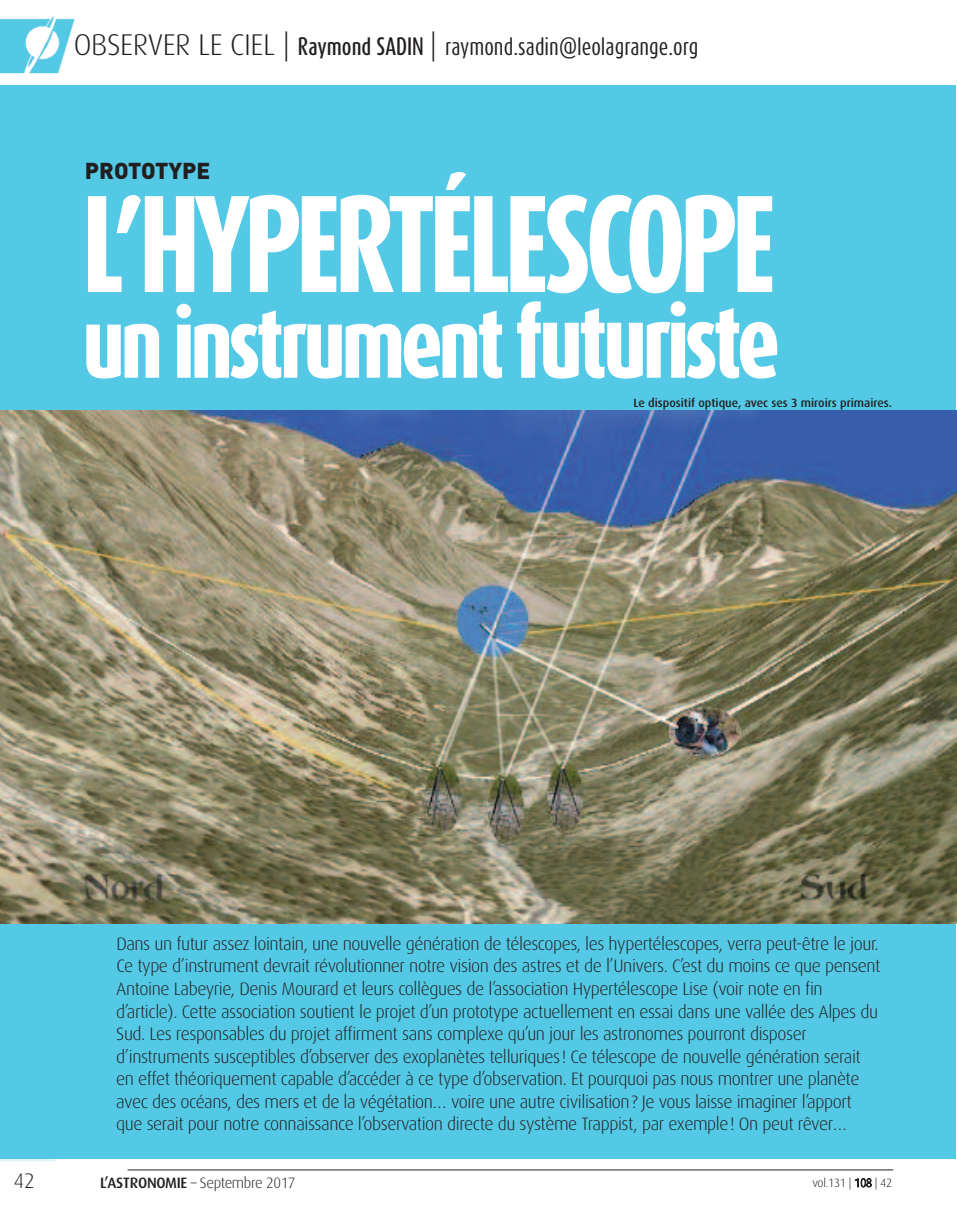
<style>
.page{position:relative;width:957px;height:1225px;background:#fff}
.page>*{position:absolute;margin:0;border:0;box-sizing:border-box;transform-origin:0 0}
.t1{font:800 114px "Dax Compact";letter-spacing:-.05em;color:#fff}
.t2{font:800 87px "Dax Compact";letter-spacing:-.05em;color:#fff}
.t3{font:22.8px "DIN Black Alternate";color:#231f20}
.t4{font:21px "Dax Compact";color:#231f20}
.t5{font:300 21px "Dax";color:#231f20}
.t6{font:300 18px/22.5px "Dax";letter-spacing:-.025em;color:#231f20}
.t7{font:300 15px "Dax";letter-spacing:-.025em;color:#231f20}
.t8{font:500 12px "Dax";color:#231f20}
.t9{font:300 12px "Dax";letter-spacing:-.025em;color:#231f20}
.s1{font-family:"Dax";font-weight:300;font-size:30px}
.s2{font-weight:500}
.s3{font-size:90px}
</style>
<div class="page">
<div style="left:0;top:85px;width:956px;height:1073px;background:#53c9e6"></div>
<hr style="left:128px;top:1169px;width:765px;height:1px;background:#231f20">
<img style="left:0;top:16px;width:75px;height:58px">
<img style="left:0;top:410px;width:956px;height:513px">
<p class="t4" style="left:74px;top:37px;width:626px"><span class="s1">OBSERVER LE CIEL |</span> <span class="s2">Raymond SADIN</span> <span class="s1">|</span> raymond.sadin@leolagrange.org</p>
<p class="t3" style="left:85px;top:158px;width:127px">PROTOTYPE</p>
<h1 class="t1" style="left:82px;top:196px;width:696px">L’HYPERTÉLESCOPE</h1>
<h2 class="t2" style="left:82px;top:304px;width:699px">un instrument <span class="s3">futuriste</span></h2>
<p class="t8" style="left:633px;top:397px;width:260px">Le dispositif optique, avec ses 3 miroirs primaires.</p>
<p class="t6" style="left:116px;top:934px;width:766px">Dans un futur assez lointain, une nouvelle génération de télescopes, les hypertélescopes, verra peut-être le jour.<br>Ce type d’instrument devrait révolutionner notre vision des astres et de l’Univers. C’est du moins ce que pensent Antoine Labeyrie, Denis Mourard et leurs collègues de l’association Hypertélescope Lise (voir note en fin d’article). Cette association soutient le projet d’un prototype actuellement en essai dans une vallée des Alpes du Sud. Les responsables du projet affirment sans complexe qu’un jour les astronomes pourront disposer d’instruments susceptibles d’observer des exoplanètes telluriques! Ce télescope de nouvelle génération serait en effet théoriquement capable d’accéder à ce type d’observation. Et pourquoi pas nous montrer une planète avec des océans, des mers et de la végétation… voire une autre civilisation? Je vous laisse imaginer l’apport que serait pour notre connaissance l’observation directe du système Trappist, par exemple! On peut rêver…</p>
<p class="t5" style="left:14px;top:1173px;width:23px">42</p>
<p class="t7" style="left:100px;top:1177px;width:197px"><span class="s2">L’Astronomie</span> – Septembre 2017</p>
<p class="t9" style="left:812px;top:1179px;width:81px">vol.131 | 108 | 42</p>
</div>
